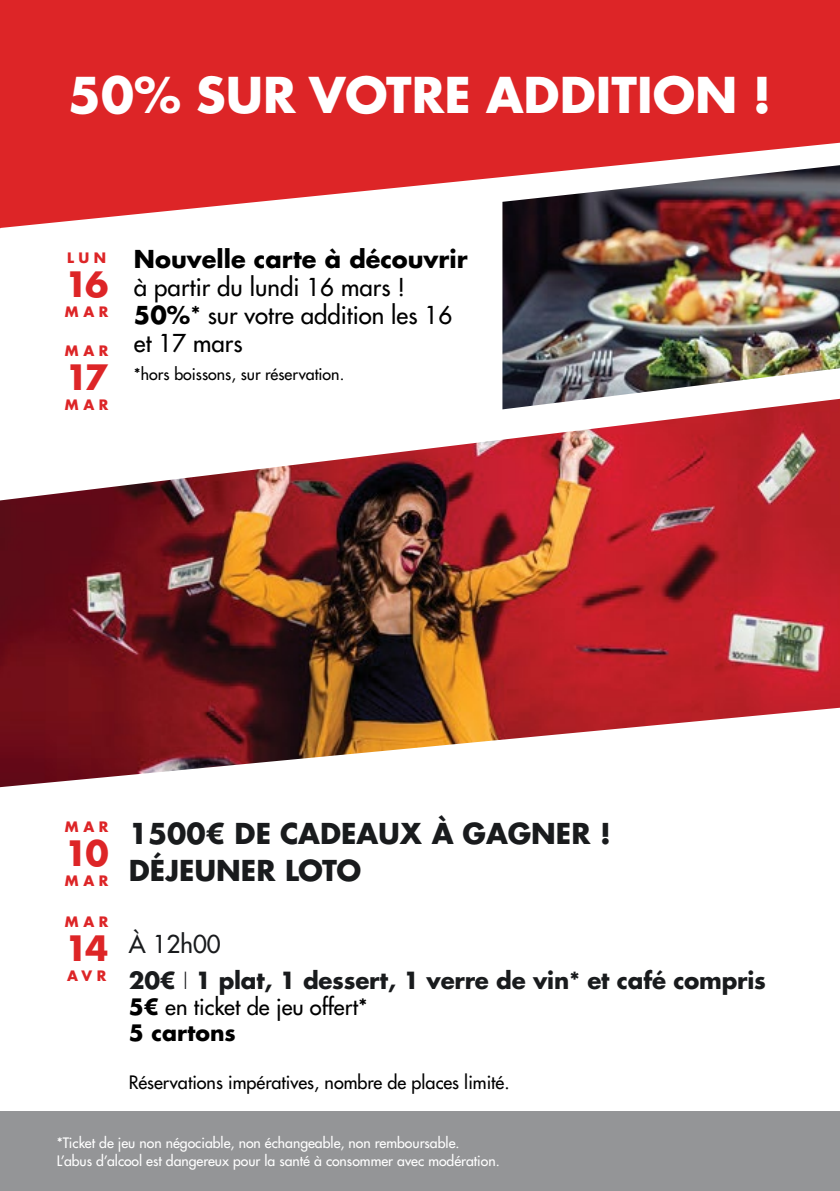
<style>
.page{position:relative;width:840px;height:1191px;background:#fff}
.page>*{position:absolute;margin:0;border:0;box-sizing:border-box;transform-origin:0 0}
.t1{font:700 48px "Futura LT Pro";color:#fff}
.t2{font:700 34px "Futura LT Pro";color:#dd2527}
.t3{font:700 28px/36px "Futura LT Pro";color:#191b1d}
.t4{font:500 24px/28px "Futura LT Pro";color:#000}
.t5{font:700 24px "Futura LT Pro";color:#000}
.t6{font:500 24px "Futura LT Pro";color:#191b1d}
.t7{font:700 23px "Futura LT Pro";letter-spacing:-.01em;color:#191b1d}
.t8{font:500 22px/26.4px "Futura LT Pro";color:#000}
.t9{font:500 18px "Futura LT Pro";color:#000}
.t10{font:500 16px "Futura LT Pro";color:#000}
.t11{font:500 14px/18px "Futura LT Pro";color:#fff}
.t12{font:700 14px "Futura LT Pro";letter-spacing:.315em;color:#dd2527}
.s1{font-weight:700}
.s2{font-weight:300}
</style>
<div class="page">
<div style="left:0;top:1111px;width:839px;height:80px;background:#949597"></div>
<svg style="left:0;top:0;width:839px;height:228px;background:#e0383a"></svg>
<img style="left:0;top:409px;width:839px;height:378px">
<img style="left:502px;top:165px;width:337px;height:244px">
<h1 class="t1" style="left:68px;top:58px;width:704px">50% SUR VOTRE ADDITION !</h1>
<p class="t12" style="left:67px;top:247px;width:40px">LUN</p>
<h2 class="t2" style="left:65px;top:258px;width:45px">16</h2>
<p class="t12" style="left:65px;top:301px;width:45px">MAR</p>
<p class="t12" style="left:65px;top:339px;width:45px">MAR</p>
<h2 class="t2" style="left:65px;top:350px;width:45px">17</h2>
<p class="t12" style="left:65px;top:393px;width:45px">MAR</p>
<h3 class="t5" style="left:134px;top:241px;width:335px">Nouvelle carte à découvrir</h3>
<h3 class="t4" style="left:134px;top:272px;width:319px">à partir du lundi 16 mars !<br><span class="s1">50%</span>* sur votre addition les 16 et 17 mars</h3>
<p class="t10" style="left:134px;top:362px;width:212px">*hors boissons, sur réservation.</p>
<p class="t12" style="left:65px;top:816px;width:45px">MAR</p>
<h2 class="t2" style="left:64px;top:827px;width:46px">10</h2>
<p class="t12" style="left:65px;top:870px;width:45px">MAR</p>
<p class="t12" style="left:65px;top:910px;width:45px">MAR</p>
<h2 class="t2" style="left:65px;top:921px;width:45px">14</h2>
<p class="t12" style="left:67px;top:964px;width:41px">AVR</p>
<h3 class="t3" style="left:129px;top:815px;width:483px">1500€ DE CADEAUX À GAGNER !<br>DÉJEUNER LOTO</h3>
<h3 class="t6" style="left:129px;top:925px;width:93px">À 12h00</h3>
<h3 class="t7" style="left:129px;top:962px;width:638px">20€ <span class="s2">I</span> 1 plat, 1 dessert, 1 verre de vin* et café compris</h3>
<h3 class="t8" style="left:129px;top:992px;width:240px"><span class="s1">5€</span> en ticket de jeu offert*<br><span class="s1">5 cartons</span></h3>
<p class="t9" style="left:129px;top:1069px;width:382px">Réservations impératives, nombre de places limité.</p>
<p class="t11" style="left:57px;top:1133px;width:444px">*Ticket de jeu non négociable, non échangeable, non remboursable.<br>L’abus d’alcool est dangereux pour la santé à consommer avec modération.</p>
</div>
